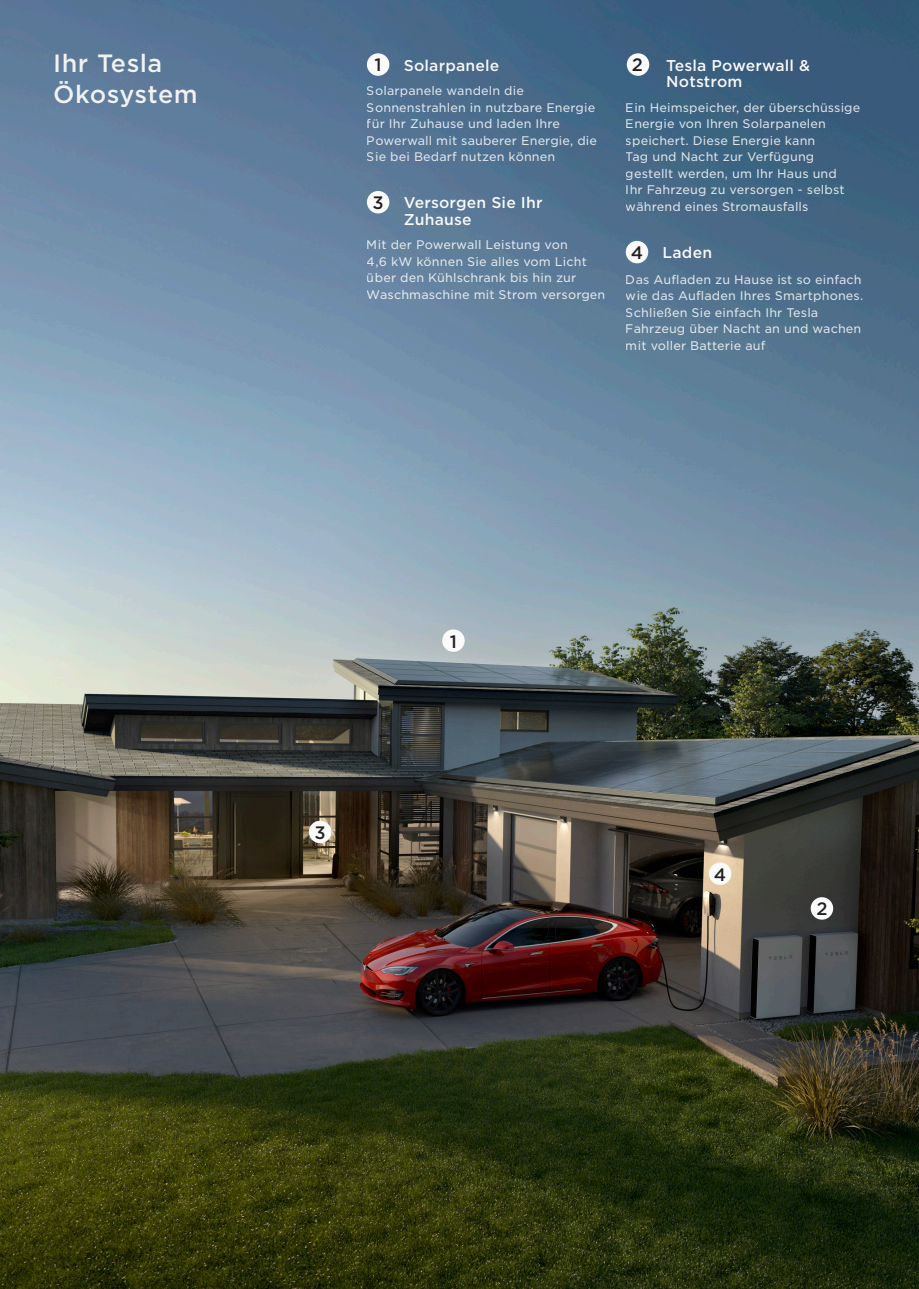
<style>
.page{position:relative;width:919px;height:1289px;background:#fff}
.page>*{position:absolute;margin:0;border:0;box-sizing:border-box;transform-origin:0 0}
.t1{font:500 24px "Gotham S Sm";letter-spacing:.02em;color:#f2f2f2}
.t2{font:500 17.25px "Gotham S Sm";color:#231f20}
.t3{font:500 15px/16.5px "Gotham S Sm";letter-spacing:.01em;color:#fafafa}
.t4{font:12px/16.5px "Gotham S Sm";letter-spacing:.01em;color:#fafafa}
</style>
<div class="page">
<img style="left:0;top:0;width:918px;height:1288px">
<div style="left:309px;top:820px;width:22px;height:23px;background:#fafafa;border-radius:50%"></div>
<div style="left:367px;top:191px;width:22px;height:22px;background:#fafafa;border-radius:50%"></div>
<div style="left:708px;top:862px;width:23px;height:22px;background:#fafafa;border-radius:50%"></div>
<div style="left:625px;top:241px;width:23px;height:22px;background:#fafafa;border-radius:50%"></div>
<div style="left:442px;top:629px;width:22px;height:23px;background:#fafafa;border-radius:50%"></div>
<div style="left:367px;top:53px;width:22px;height:23px;background:#fafafa;border-radius:50%"></div>
<div style="left:810px;top:897px;width:23px;height:22px;background:#fafafa;border-radius:50%"></div>
<div style="left:626px;top:53px;width:23px;height:23px;background:#fafafa;border-radius:50%"></div>
<p class="t1" style="left:53px;top:47px;width:111px">Ihr Tesla</p>
<p class="t2" style="left:631px;top:53px;width:13px">2</p>
<p class="t1" style="left:53px;top:77px;width:146px">Ökosystem</p>
<p class="t2" style="left:374px;top:53px;width:9px">1</p>
<p class="t3" style="left:404px;top:57px;width:97px">Solarpanele</p>
<p class="t3" style="left:666px;top:57px;width:145px">Tesla Powerwall &amp;</p>
<p class="t3" style="left:666px;top:73px;width:78px">Notstrom</p>
<p class="t4" style="left:625px;top:99px;width:236px">Ein Heimspeicher, der überschüssige<br>Energie von Ihren Solarpanelen speichert. Diese Energie kann<br>Tag und Nacht zur Verfügung gestellt werden, um Ihr Haus und<br>Ihr Fahrzeug zu versorgen - selbst während eines Stromausfalls</p>
<p class="t4" style="left:367px;top:82px;width:231px">Solarpanele wandeln die<br>Sonnenstrahlen in nutzbare Energie für Ihr Zuhause und laden Ihre<br>Powerwall mit sauberer Energie, die<br>Sie bei Bedarf nutzen können</p>
<p class="t2" style="left:372px;top:191px;width:13px">3</p>
<p class="t3" style="left:404px;top:194px;width:140px">Versorgen Sie Ihr<br>Zuhause</p>
<p class="t4" style="left:367px;top:236px;width:240px">Mit der Powerwall Leistung von<br>4,6 kW können Sie alles vom Licht über den Kühlschrank bis hin zur<br>Waschmaschine mit Strom versorgen</p>
<p class="t2" style="left:630px;top:241px;width:14px">4</p>
<p class="t3" style="left:662px;top:244px;width:51px">Laden</p>
<p class="t4" style="left:625px;top:271px;width:239px">Das Aufladen zu Hause ist so einfach wie das Aufladen Ihres Smartphones.<br>Schließen Sie einfach Ihr Tesla<br>Fahrzeug über Nacht an und wachen mit voller Batterie auf</p>
<p class="t2" style="left:314px;top:820px;width:13px">3</p>
<p class="t2" style="left:450px;top:629px;width:9px">1</p>
<p class="t2" style="left:714px;top:862px;width:14px">4</p>
<p class="t2" style="left:816px;top:897px;width:13px">2</p>
</div>
